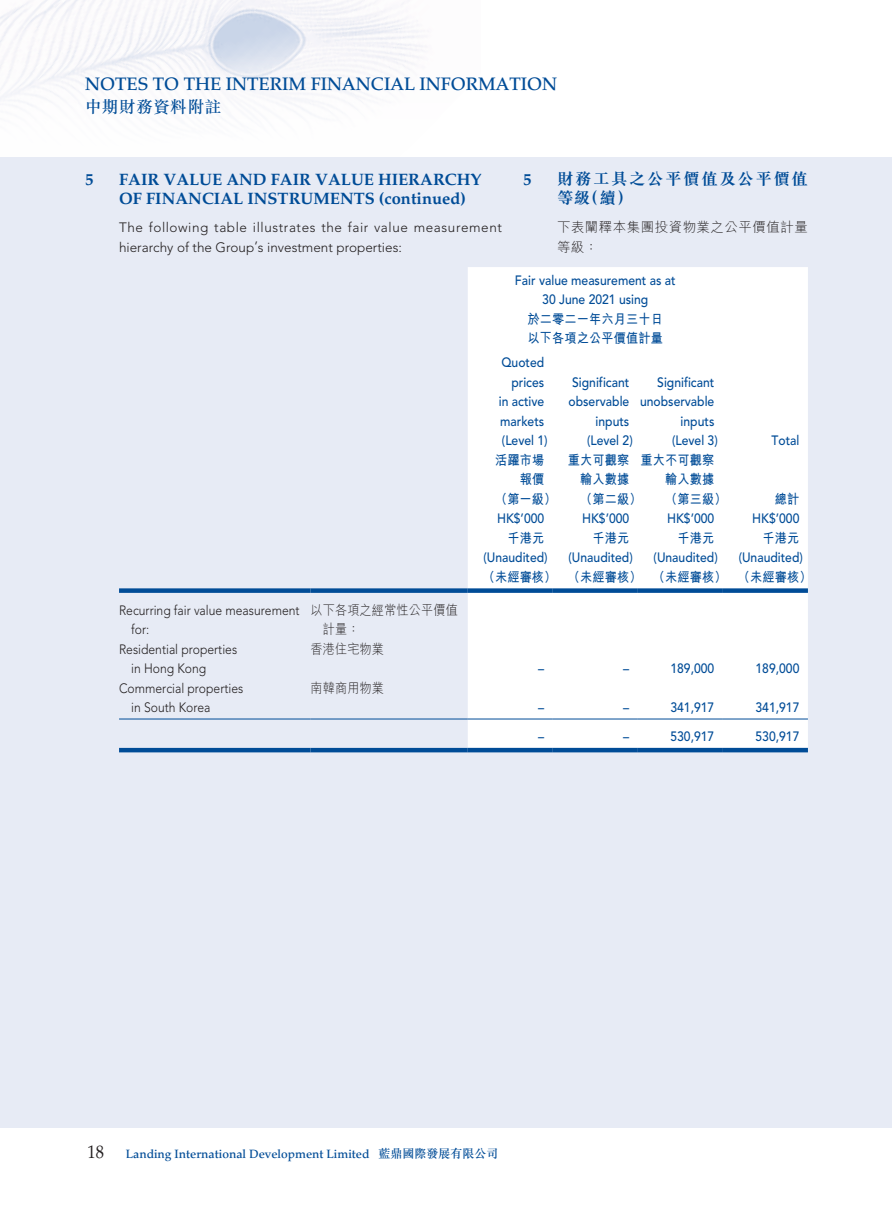
<style>
.page{position:relative;width:893px;height:1212px;background:#fff}
.page>*{position:absolute;margin:0;border:0;box-sizing:border-box;transform-origin:0 0}
.t1{font:500 18px "Palatino LT Std";color:#004c97}
._3__標題{font:700 16.5px/19.5px "Palatino LT Std";color:#004c97}
._8__標題---C{font:700 16.5px/19.5px "M Sung HK";letter-spacing:.095em;color:#004c97}
.t2{font:500 16.5px "M Sung HK";letter-spacing:.035em;color:#004c97}
._8__標題---C-2{font:700 16.5px "Palatino LT Std";color:#004c97}
._1__內文{font:500 13.5px "Avenir LT Std";color:#004c97;scale:.9 1}
._6__內文---C{font:700 13.5px "M Hei HK";letter-spacing:.015em;color:#004c97;scale:.9 1}
._1__內文-2{font:300 13.5px "Avenir LT Std";color:#231f20;scale:.9 1}
._1__內文-3{font:300 13.5px/19.5px "Avenir LT Std";letter-spacing:.045em;color:#231f20}
._6__內文---C-2{font:300 13.5px "M Hei HK";letter-spacing:.015em;color:#231f20;scale:.9 1}
._6__內文---C-3{font:300 13.5px/19.5px "M Hei HK";letter-spacing:.035em;color:#231f20}
.t3{font:500 12px "Palatino LT Std";color:#004c97}
.s1{font-weight:400;font-size:18.15px;color:#231f20}
.s2{font-family:"M Sung HK"}
</style>
<div class="page">
<img style="left:0;top:0;width:423px;height:114px">
<div style="left:0;top:157px;width:892px;height:970px;background:#e7ebf5"></div>
<div style="left:468px;top:267px;width:340px;height:481px;background:#fff"></div>
<div style="left:119px;top:588px;width:191px;height:5px;background:#004c97"></div>
<div style="left:310px;top:588px;width:158px;height:5px;background:#004c97"></div>
<div style="left:468px;top:588px;width:85px;height:5px;background:#004c97"></div>
<div style="left:553px;top:588px;width:85px;height:5px;background:#004c97"></div>
<div style="left:638px;top:588px;width:85px;height:5px;background:#004c97"></div>
<div style="left:723px;top:588px;width:85px;height:5px;background:#004c97"></div>
<hr style="left:119px;top:719px;width:191px;height:1px;background:#004c97">
<hr style="left:310px;top:719px;width:158px;height:1px;background:#004c97">
<hr style="left:468px;top:719px;width:85px;height:1px;background:#004c97">
<hr style="left:553px;top:719px;width:85px;height:1px;background:#004c97">
<hr style="left:638px;top:719px;width:85px;height:1px;background:#004c97">
<hr style="left:723px;top:719px;width:85px;height:1px;background:#004c97">
<hr style="left:119px;top:748px;width:191px;height:4px;background:#004c97">
<hr style="left:310px;top:748px;width:158px;height:4px;background:#004c97">
<hr style="left:468px;top:748px;width:85px;height:4px;background:#004c97">
<hr style="left:553px;top:748px;width:85px;height:4px;background:#004c97">
<hr style="left:638px;top:748px;width:85px;height:4px;background:#004c97">
<hr style="left:723px;top:748px;width:85px;height:4px;background:#004c97">
<h1 class="t1" style="left:85px;top:74px;width:474px">NOTES TO THE INTERIM FINANCIAL INFORMATION</h1>
<p class="t2" style="left:85px;top:95px;width:138px">中期財務資料附註</p>
<p class="_3__標題" style="left:85px;top:170px;width:10px">5</p>
<p class="_3__標題" style="left:119px;top:170px;width:364px">FAIR VALUE AND FAIR VALUE HIERARCHY<br>OF FINANCIAL INSTRUMENTS (continued)</p>
<p class="_1__內文-3" style="left:119px;top:218px;width:384px">The following table illustrates the fair value measurement hierarchy of the Group’s investment properties:</p>
<p class="_8__標題---C-2" style="left:523px;top:170px;width:10px">5</p>
<p class="_8__標題---C" style="left:557px;top:169px;width:252px">財務工具之公平價值及公平價值等級（續）</p>
<p class="_6__內文---C-3" style="left:557px;top:217px;width:252px">下表闡釋本集團投資物業之公平價值計量等級：</p>
<p class="_1__內文" style="left:515px;top:272px;width:180px">Fair value measurement as at</p>
<p class="_1__內文" style="left:542px;top:292px;width:119px">30 June 2021 using</p>
<p class="_6__內文---C" style="left:528px;top:309px;width:152px">於二零二一年六月三十日</p>
<p class="_6__內文---C" style="left:528px;top:329px;width:152px">以下各項之公平價值計量</p>
<p class="_1__內文" style="left:501px;top:355px;width:49px">Quoted</p>
<p class="_1__內文" style="left:511px;top:374px;width:38px">prices</p>
<p class="_1__內文" style="left:499px;top:394px;width:52px">in active</p>
<p class="_1__內文" style="left:500px;top:413px;width:51px">markets</p>
<p class="_1__內文" style="left:572px;top:374px;width:65px">Significant</p>
<p class="_1__內文" style="left:569px;top:394px;width:69px">observable</p>
<p class="_1__內文" style="left:596px;top:413px;width:39px">inputs</p>
<p class="_1__內文" style="left:657px;top:374px;width:65px">Significant</p>
<p class="_1__內文" style="left:640px;top:394px;width:84px">unobservable</p>
<p class="_1__內文" style="left:681px;top:413px;width:39px">inputs</p>
<p class="_1__內文" style="left:502px;top:433px;width:52px">(Level 1)</p>
<p class="_1__內文" style="left:587px;top:433px;width:52px">(Level 2)</p>
<p class="_1__內文" style="left:672px;top:433px;width:52px">(Level 3)</p>
<p class="_1__內文" style="left:771px;top:433px;width:33px">Total</p>
<p class="_6__內文---C" style="left:495px;top:450px;width:56px">活躍市場</p>
<p class="_6__內文---C" style="left:568px;top:450px;width:70px">重大可觀察</p>
<p class="_6__內文---C" style="left:641px;top:450px;width:83px">重大不可觀察</p>
<p class="_6__內文---C" style="left:520px;top:470px;width:29px">報價</p>
<p class="_6__內文---C" style="left:580px;top:470px;width:56px">輸入數據</p>
<p class="_6__內文---C" style="left:665px;top:470px;width:56px">輸入數據</p>
<p class="_6__內文---C" style="left:495px;top:489px;width:70px">（第一級）</p>
<p class="_6__內文---C" style="left:580px;top:489px;width:70px">（第二級）</p>
<p class="_6__內文---C" style="left:665px;top:489px;width:70px">（第三級）</p>
<p class="_6__內文---C" style="left:775px;top:489px;width:29px">總計</p>
<p class="_1__內文" style="left:497px;top:511px;width:54px">HK$’000</p>
<p class="_1__內文" style="left:582px;top:511px;width:54px">HK$’000</p>
<p class="_1__內文" style="left:667px;top:511px;width:54px">HK$’000</p>
<p class="_1__內文" style="left:752px;top:511px;width:54px">HK$’000</p>
<p class="_6__內文---C" style="left:507px;top:528px;width:42px">千港元</p>
<p class="_6__內文---C" style="left:593px;top:528px;width:42px">千港元</p>
<p class="_6__內文---C" style="left:678px;top:528px;width:42px">千港元</p>
<p class="_6__內文---C" style="left:763px;top:528px;width:42px">千港元</p>
<p class="_1__內文" style="left:483px;top:550px;width:73px">(Unaudited)</p>
<p class="_1__內文" style="left:569px;top:550px;width:73px">(Unaudited)</p>
<p class="_1__內文" style="left:654px;top:550px;width:73px">(Unaudited)</p>
<p class="_1__內文" style="left:739px;top:550px;width:73px">(Unaudited)</p>
<p class="_6__內文---C" style="left:483px;top:567px;width:83px">（未經審核）</p>
<p class="_6__內文---C" style="left:568px;top:567px;width:83px">（未經審核）</p>
<p class="_6__內文---C" style="left:653px;top:567px;width:83px">（未經審核）</p>
<p class="_6__內文---C" style="left:738px;top:567px;width:83px">（未經審核）</p>
<p class="_1__內文-2" style="left:119px;top:602px;width:202px">Recurring fair value measurement</p>
<p class="_1__內文-2" style="left:131px;top:622px;width:22px">for:</p>
<p class="_6__內文---C-2" style="left:310px;top:603px;width:165px">以下各項之經常性公平價值</p>
<p class="_6__內文---C-2" style="left:323px;top:622px;width:42px">計量：</p>
<p class="_1__內文-2" style="left:119px;top:641px;width:133px">Residential properties</p>
<p class="_1__內文-2" style="left:131px;top:661px;width:85px">in Hong Kong</p>
<p class="_6__內文---C-2" style="left:310px;top:642px;width:83px">香港住宅物業</p>
<p class="_1__內文" style="left:538px;top:661px;width:8px">–</p>
<p class="_1__內文" style="left:623px;top:661px;width:8px">–</p>
<p class="_1__內文" style="left:670px;top:661px;width:50px">189,000</p>
<p class="_1__內文" style="left:755px;top:661px;width:50px">189,000</p>
<p class="_1__內文-2" style="left:119px;top:680px;width:140px">Commercial properties</p>
<p class="_1__內文-2" style="left:131px;top:700px;width:90px">in South Korea</p>
<p class="_6__內文---C-2" style="left:310px;top:681px;width:83px">南韓商用物業</p>
<p class="_1__內文" style="left:538px;top:700px;width:8px">–</p>
<p class="_1__內文" style="left:623px;top:700px;width:8px">–</p>
<p class="_1__內文" style="left:670px;top:700px;width:50px">341,917</p>
<p class="_1__內文" style="left:755px;top:700px;width:50px">341,917</p>
<p class="_1__內文" style="left:538px;top:729px;width:8px">–</p>
<p class="_1__內文" style="left:623px;top:729px;width:8px">–</p>
<p class="_1__內文" style="left:670px;top:729px;width:50px">530,917</p>
<p class="_1__內文" style="left:755px;top:729px;width:50px">530,917</p>
<p class="t3" style="left:88px;top:1146px;width:412px"><span class="s1">18</span> Landing International Development Limited <span class="s2">藍鼎國際發展有限公司</span></p>
</div>
